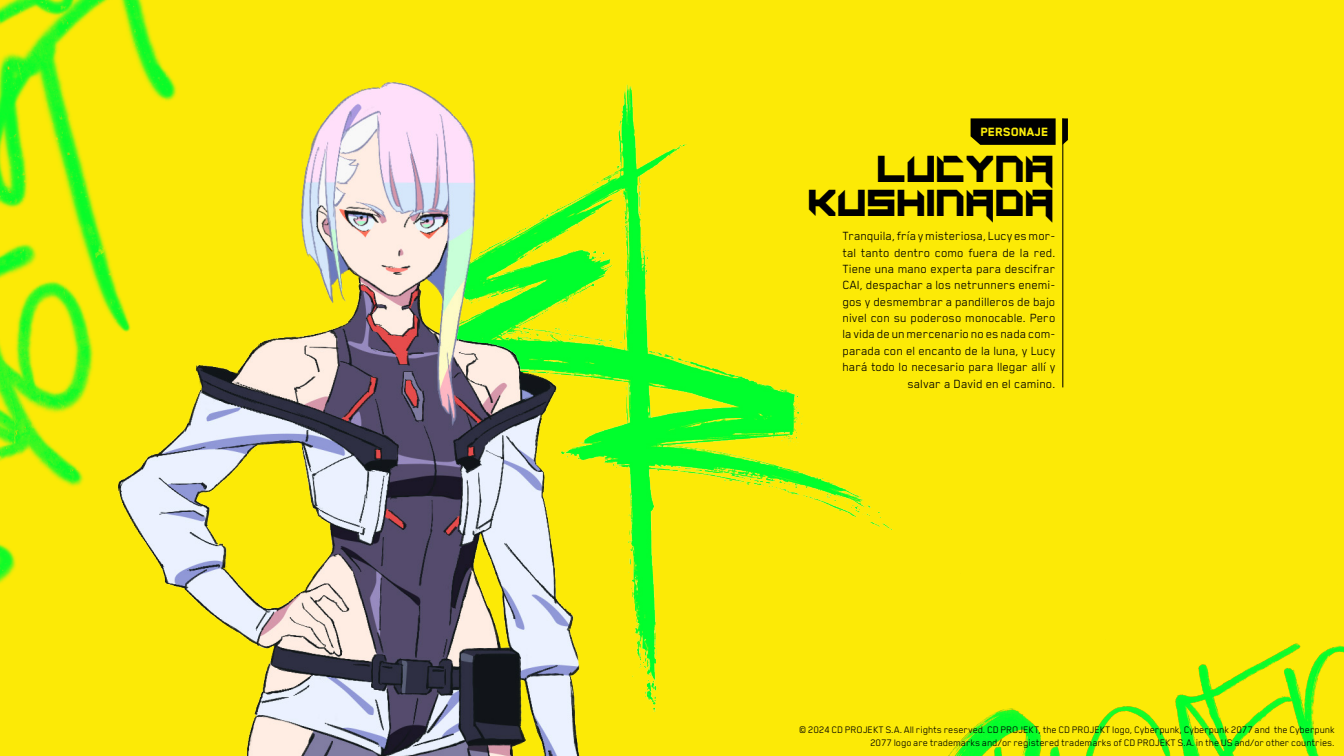
<style>
.page{position:relative;width:1344px;height:756px;background:#fcea06}
.page>*{position:absolute;margin:0;border:0;box-sizing:border-box;transform-origin:0 0}
.t1{font:32.9px/34.4px "Motor Block";color:#000;text-align:right}
.t2{font:800 13.86px "Blender Pro";color:#fcee0a}
.t3{font:13.65px/16.4px "Blender Pro";color:#000;text-align:right}
.t4{font:10.85px/13px "Blender Pro";color:#000;text-align:right}
.t5{font:800 10.61px "Blender Pro";color:#feeb03}
</style>
<div class="page">
<img style="left:685px;top:118px;width:379px;height:412px">
<img style="left:0;top:0;width:144px;height:584px">
<img style="left:948px;top:643px;width:396px;height:113px">
<img style="left:62px;top:8px;width:623px;height:748px">
<hr style="left:1062px;top:118px;width:1px;height:269px;background:#000">
<svg style="left:971px;top:118px;width:85px;height:27px;background:#0a0900"></svg>
<svg style="left:1062px;top:118px;width:6px;height:27px"></svg>
<p class="t5" style="left:997px;top:124px;width:54px">CHARACTER</p>
<p class="t2" style="left:981px;top:124px;width:69px">PERSONAJE</p>
<h1 class="t1" style="left:809px;top:151px;width:248px">LUCYNA<br>KUSHINADA</h1>
<p class="t3" style="left:843px;top:244px;width:214px">tal tanto dentro como fuera de la red.</p>
<p class="t3" style="left:843px;top:227px;width:214px">Tranquila,fríaymisteriosa,Lucyesmor-</p>
<p class="t3" style="left:843px;top:260px;width:214px">Tiene una mano experta para descifrar</p>
<p class="t3" style="left:843px;top:293px;width:214px">gos y desmembrar a pandilleros de bajo</p>
<p class="t3" style="left:843px;top:277px;width:214px">CAI, despachar a los netrunners enemi-</p>
<p class="t3" style="left:843px;top:309px;width:214px">nivel con su poderoso monocable. Pero</p>
<p class="t3" style="left:843px;top:342px;width:214px">parada con el encanto de la luna y, Lucy</p>
<p class="t3" style="left:843px;top:326px;width:214px">lavidadeunmercenarionoesnadacom-</p>
<p class="t3" style="left:843px;top:358px;width:214px">hará todo lo necesario para llegar allí y salvar a David en el camino.</p>
<p class="t4" style="left:799px;top:723px;width:537px">© 2024 CD PROJEKT .A.S All rights reserved. CD PROJEKT, the CD PROJEKT logo, Cyberpunk, Cyberpunk 2077 and the Cyberpunk<br>2077 logo are trademarks and/or registered trademarks of CD PROJEKT i n.A.S the US and/or other countries.</p>
</div>
